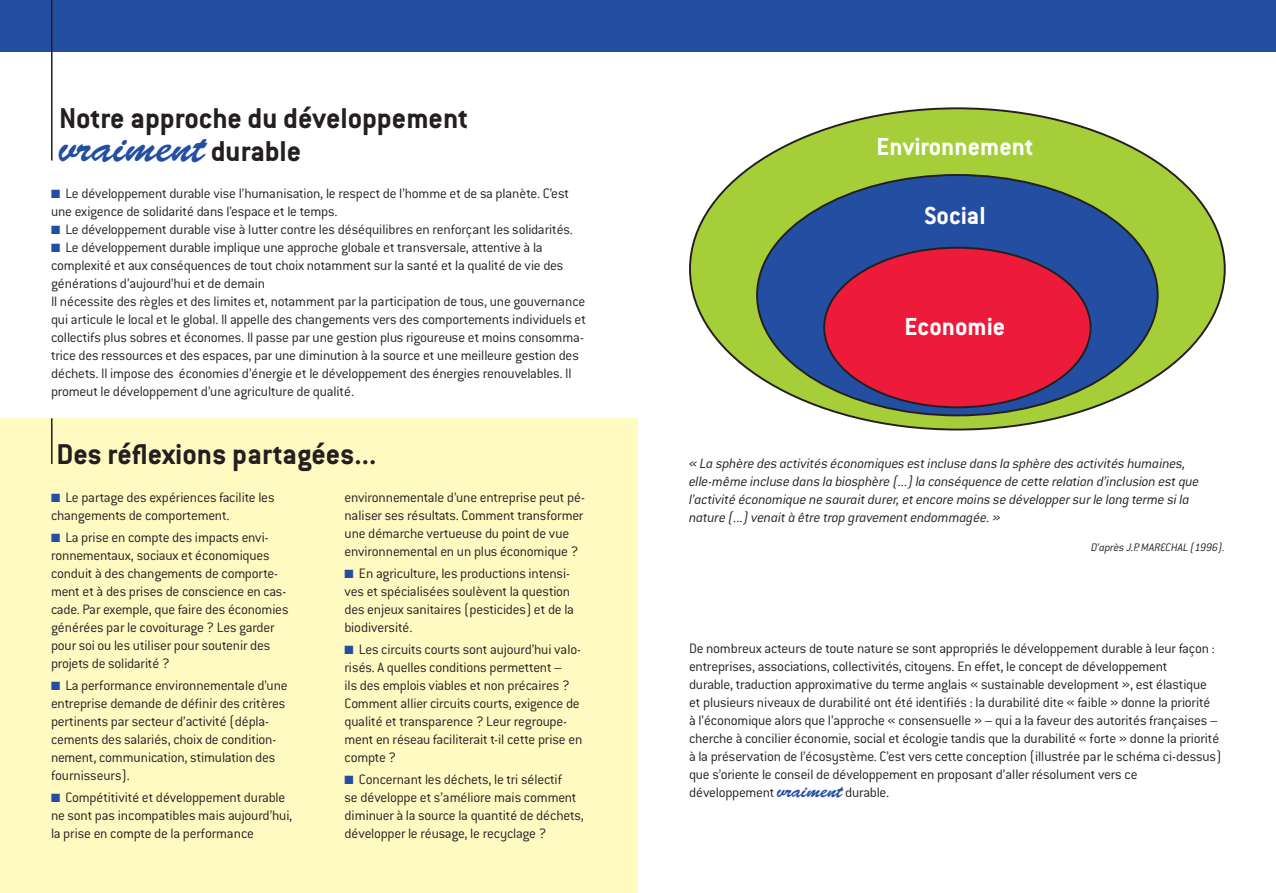
<style>
.page{position:relative;width:1276px;height:893px;background:#fff}
.page>*{position:absolute;margin:0;border:0;box-sizing:border-box;transform-origin:0 0}
.t1{font:43.5px "Brush Script Std";color:#244ea1}
.t2{font:700 31.5px "Conduit ITC";color:#231f20}
.t3{font:700 27.15px "Conduit ITC";color:#fff}
.t4{font:300 15px/18px "Conduit ITC";letter-spacing:-.015em;color:#231f20}
.t5{font:italic 300 15px/18px "Conduit ITC";letter-spacing:-.015em;color:#231f20}
.t6{font:italic 300 12px "Conduit ITC";color:#231f20}
.s1{font-family:"Conduit ITC";font-weight:700;font-size:31.5px;color:#231f20}
.s2{color:#244ea1}
.s3{font-family:"Brush Script Std";font-weight:400;font-size:19.5px;color:#244ea1}
</style>
<div class="page">
<div style="left:0;top:418px;width:638px;height:475px;background:#fffac1"></div>
<div style="left:0;top:0;width:1276px;height:51px;background:#244ea1"></div>
<hr style="left:51px;top:0;width:2px;height:161px;background:#231f20">
<hr style="left:51px;top:418px;width:2px;height:46px;background:#231f20">
<div style="left:690px;top:108px;width:534px;height:322px;background:#a6ce39;border-radius:50%"></div>
<div style="left:757px;top:175px;width:400px;height:240px;background:#244ea1;border-radius:50%"></div>
<div style="left:824px;top:248px;width:266px;height:159px;background:#ed1a3a;border-radius:50%"></div>
<h2 class="t2" style="left:59px;top:107px;width:411px">Notre approche du développement</h2>
<h1 class="t1" style="left:59px;top:134px;width:244px">vraiment <span class="s1">durable</span></h1>
<p class="t4" style="left:51px;top:186px;width:519px"><span class="s2">■</span> Le développement durable vise l’humanisation, le respect de l’homme et de sa planète. C’est une exigence de solidarité dans l’espace et le temps.</p>
<p class="t4" style="left:51px;top:222px;width:523px"><span class="s2">■</span> Le développement durable vise à lutter contre les déséquilibres en renforçant les solidarités.</p>
<p class="t4" style="left:51px;top:240px;width:536px"><span class="s2">■</span> Le développement durable implique une approche globale et transversale, attentive à la complexité et aux conséquences de tout choix notamment sur la santé et la qualité de vie des générations d’aujourd’hui et de demain<br>Il nécessite des règles et des limites et, notamment par la participation de tous, une gouvernance qui articule le local et le global. Il appelle des changements vers des comportements individuels et collectifs plus sobres et économes. Il passe par une gestion plus rigoureuse et moins consomma&shy;trice des ressources et des espaces, par une diminution à la source et une meilleure gestion des déchets. Il impose des économies d’énergie et le développement des énergies renouvelables. Il promeut le développement d’une agriculture de qualité.</p>
<h2 class="t2" style="left:56px;top:443px;width:321px">Des réflexions partagées...</h2>
<p class="t4" style="left:51px;top:489px;width:225px"><span class="s2">■</span> Le partage des expériences facilite les changements de comportement.</p>
<p class="t4" style="left:51px;top:529px;width:239px"><span class="s2">■</span> La prise en compte des impacts envi&shy;ronnementaux, sociaux et économiques conduit à des changements de comporte&shy;ment et à des prises de conscience en cas&shy;cade. Par exemple, que faire des économies générées par le covoiturage ? Les garder pour soi ou les utiliser pour soutenir des projets de solidarité ?</p>
<p class="t4" style="left:51px;top:678px;width:238px"><span class="s2">■</span> La performance environnementale d’une entreprise demande de définir des critères pertinents par secteur d’activité (dépla&shy;cements des salariés, choix de condition&shy;nement, communication, stimulation des fournisseurs).</p>
<p class="t4" style="left:51px;top:790px;width:243px"><span class="s2">■</span> Compétitivité et développement durable ne sont pas incompatibles mais aujourd’hui, la prise en compte de la performance</p>
<p class="t4" style="left:344px;top:489px;width:242px">environnementale d’une entreprise peut pé&shy;naliser ses résultats. Comment transformer une démarche vertueuse du point de vue environnemental en un plus économique ?</p>
<p class="t4" style="left:344px;top:565px;width:231px"><span class="s2">■</span> En agriculture, les productions intensi&shy;ves et spécialisées soulèvent la question des enjeux sanitaires (pesticides) et de la biodiversité.</p>
<p class="t4" style="left:344px;top:642px;width:239px"><span class="s2">■</span> Les circuits courts sont aujourd’hui valo&shy;risés. A quelles conditions permettent –<br>ils des emplois viables et non précaires ?<br>Comment allier circuits courts, exigence de qualité et transparence ? Leur regroupe&shy;ment en réseau faciliterait t-il cette prise en compte ?</p>
<p class="t4" style="left:344px;top:772px;width:241px"><span class="s2">■</span> Concernant les déchets, le tri sélectif<br>se développe et s’améliore mais comment diminuer à la source la quantité de déchets, développer le réusage, le recyclage ?</p>
<h3 class="t3" style="left:876px;top:137px;width:158px">Environnement</h3>
<h3 class="t3" style="left:924px;top:206px;width:63px">Social</h3>
<h3 class="t3" style="left:904px;top:317px;width:102px">Economie</h3>
<p class="t5" style="left:689px;top:455px;width:512px">« La sphère des activités économiques est incluse dans la sphère des activités humaines, elle-même incluse dans la biosphère (...) la conséquence de cette relation d’inclusion est que l’activité économique ne saurait durer, et encore moins se développer sur le long terme si la nature (...) venait à être trop gravement endommagée. »</p>
<p class="t6" style="left:1091px;top:543px;width:135px">D’après J.P. MARECHAL (1996).</p>
<p class="t4" style="left:689px;top:640px;width:534px">De nombreux acteurs de toute nature se sont appropriés le développement durable à leur façon : entreprises, associations, collectivités, citoyens. En effet, le concept de développement<br>durable, traduction approximative du terme anglais « sustainable development », est élastique et plusieurs niveaux de durabilité ont été identifiés : la durabilité dite « faible » donne la priorité<br>à l’économique alors que l’approche « consensuelle » – qui a la faveur des autorités françaises – cherche à concilier économie, social et écologie tandis que la durabilité « forte » donne la priorité à la préservation de l’écosystème. C’est vers cette conception (illustrée par le schéma ci-dessus) que s’oriente le conseil de développement en proposant d’aller résolument vers ce développement <span class="s3">vraiment</span> durable.</p>
</div>
